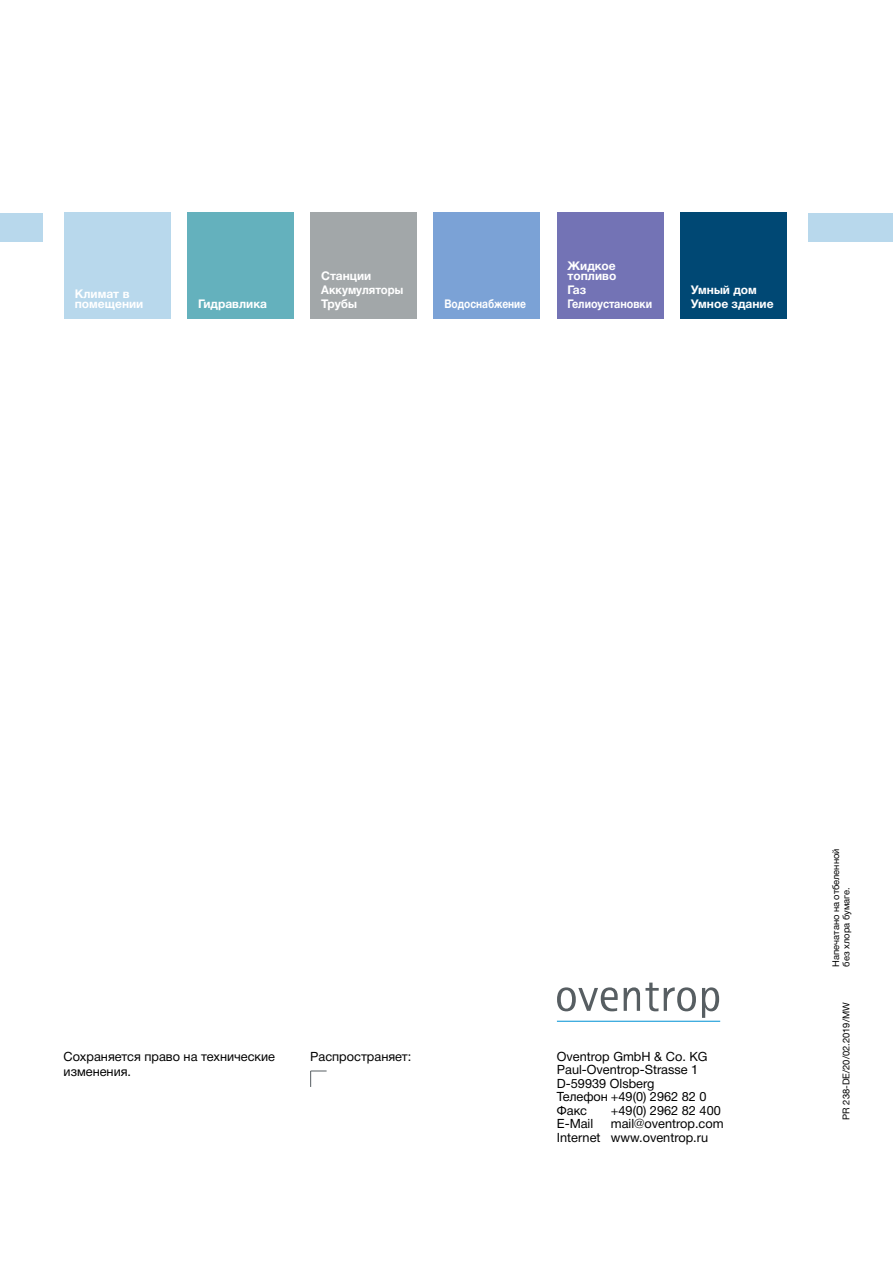
<style>
.page{position:relative;width:893px;height:1263px;background:#fff}
.page>*{position:absolute;margin:0;border:0;box-sizing:border-box;transform-origin:0 0}
.t1{font:12.75px/13.5px "Helvetica Neue Cyr";color:#000}
.t2{font:700 12px/14.1px "Helvetica Neue Cyr";color:#fff}
.t3{font:700 12px "Helvetica Neue Cyr";color:#fff;scale:.85 1}
.t4{font:9.3px/10.5px "Helvetica Neue Cyr";color:#000}
.t5{font:9.3px "Helvetica Neue LT Com";color:#000}
</style>
<div class="page">
<div style="left:0;top:213px;width:43px;height:28px;background:#b8d8ec"></div>
<div style="left:64px;top:213px;width:107px;height:106px;background:#b8d8ec"></div>
<div style="left:187px;top:213px;width:107px;height:106px;background:#64b1bd"></div>
<div style="left:311px;top:213px;width:106px;height:106px;background:#a2a7a9"></div>
<div style="left:434px;top:213px;width:106px;height:106px;background:#7ba2d6"></div>
<div style="left:557px;top:213px;width:106px;height:106px;background:#7373b5"></div>
<div style="left:680px;top:213px;width:106px;height:106px;background:#004874"></div>
<svg style="left:310px;top:1070px;width:17px;height:17px"></svg>
<hr style="left:557px;top:1021px;width:163px;height:1px;background:#0092d5">
<svg style="left:557px;top:982px;width:162px;height:36px"></svg>
<div style="left:808px;top:213px;width:85px;height:28px;background:#b8d8ec"></div>
<p class="t2" style="left:75px;top:288px;width:70px;line-height:10.5px">Климат в помещении</p>
<p class="t2" style="left:198px;top:297px;width:71px">Гидравлика</p>
<p class="t2" style="left:321px;top:269px;width:83px">Станции<br>Аккумуляторы<br>Трубы</p>
<p class="t3" style="left:444px;top:297px;width:98px">Водоснабжение</p>
<p class="t2" style="left:568px;top:260px;width:50px;line-height:10.5px">Жидкое топливо</p>
<p class="t2" style="left:568px;top:283px;width:86px">Газ<br>Гелиоустановки</p>
<p class="t2" style="left:691px;top:283px;width:84px">Умный дом<br>Умное здание</p>
<p class="t1" style="left:64px;top:1049px;width:213px;line-height:15px">Сохраняется право на технические изменения.</p>
<p class="t1" style="left:310px;top:1050px;width:103px">Распространяет:</p>
<p class="t1" style="left:557px;top:1050px;width:152px">Oventrop GmbH &amp; Co. KG<br>Paul-Oventrop-Strasse 1<br>D-59939 Olsberg<br>Телефон +49(0) 2962 82 0<br>Факс</p>
<p class="t1" style="left:611px;top:1104px;width:111px">+49(0) 2962 82 400</p>
<p class="t1" style="left:557px;top:1117px;width:168px;text-indent:54px">mail@oventrop.com<br>Internet www.oventrop.ru</p>
<p class="t1" style="left:557px;top:1117px;width:38px">E-Mail</p>
<p class="t4" style="left:831px;top:966px;width:119px;rotate:-90deg">Напечатано на отбеленной без хлора бумаге.</p>
<p class="t5" style="left:840px;top:1120px;width:119px;rotate:-90deg">PR 238-DE/20/02.2019/MW</p>
</div>
